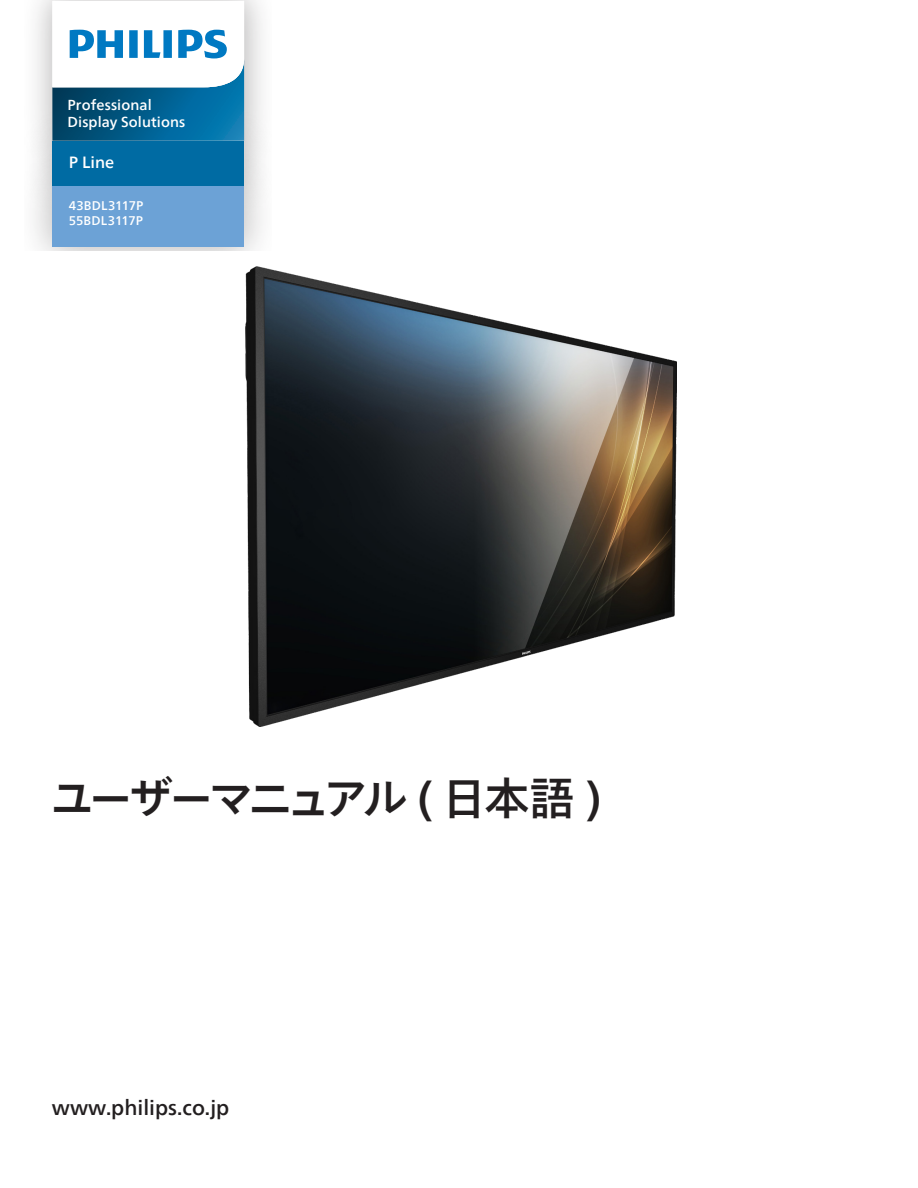
<style>
.page{position:relative;width:918px;height:1188px;background:#fff}
.page>*{position:absolute;margin:0;border:0;box-sizing:border-box;transform-origin:0 0}
.t1{font:500 45px "Tazugane Gothic Std N";letter-spacing:-.125em;color:#231f20}
.t2{font:500 21px "Neue Frutiger World";color:#231f20}
.t3{font:500 16.2px "Neue Frutiger World";color:#fff}
.t4{font:500 14.4px/17.2px "Neue Frutiger World";letter-spacing:.01em;color:#fff}
.t5{font:500 12.6px/15px "Neue Frutiger World";letter-spacing:.005em;color:#fff}
.s1{font-family:"Neue Frutiger World"}
</style>
<div class="page">
<img style="left:36px;top:1px;width:226px;height:96px">
<svg style="left:52px;top:1px;width:192px;height:96px"></svg>
<img style="left:35px;top:97px;width:228px;height:38px">
<img style="left:34px;top:135px;width:229px;height:116px">
<div style="left:52px;top:186px;width:192px;height:60px;background:#6ca2d6"></div>
<img style="left:246px;top:266px;width:430px;height:461px">
<p class="t4" style="left:67px;top:97px;width:119px">Professional<br>Display Solutions</p>
<p class="t3" style="left:69px;top:149px;width:47px">P Line</p>
<p class="t5" style="left:69px;top:198px;width:76px">43BDL3117P<br>55BDL3117P</p>
<p class="t1" style="left:50px;top:766px;width:553px">ユーザーマニュアル <span class="s1">(</span> 日本語 <span class="s1">)</span></p>
<p class="t2" style="left:52px;top:1090px;width:179px">www.philips.co.jp</p>
</div>
